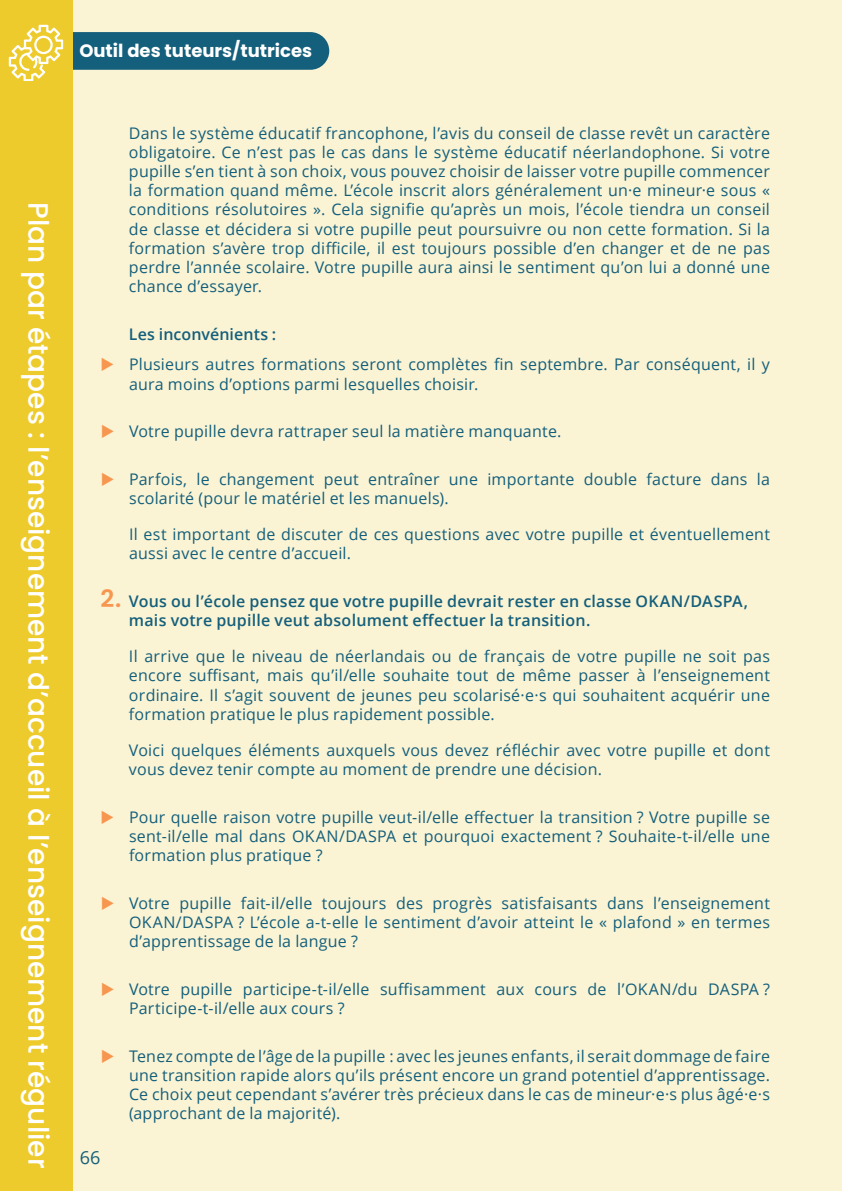
<style>
.page{position:relative;width:842px;height:1191px;background:#faf3d4}
.page>*{position:absolute;margin:0;border:0;box-sizing:border-box;transform-origin:0 0}
.t1{font:500 28px "Poppins";color:#fff}
.t2{font:700 18px "Poppins";color:#fff}
.t3{font:18px "Open Sans";color:#145f7b}
.t4{font:16px/19.2px "Open Sans";letter-spacing:.015em;color:#145f7b;text-align:justify}
.t5{font:600 16px/19.2px "Open Sans";letter-spacing:.015em;color:#145f7b}
.s1{color:#f7964f}
.s2{font-family:"Poppins";font-size:24px;color:#f7964f}
</style>
<div class="page">
<div style="left:23px;top:32px;width:306px;height:38px;background:#145f7b;border-radius:19px"></div>
<div style="left:0;top:0;width:72px;height:1191px;background:#eecb2c"></div>
<svg style="left:9px;top:25px;width:54px;height:56px"></svg>
<p class="t1" style="left:54px;top:202px;width:967px;rotate:90deg">Plan par étapes : l’enseignement d’accueil à l’enseignement régulier</p>
<p class="t2" style="left:79px;top:40px;width:234px">Outil des tuteurs/tutrices</p>
<p class="t4" style="left:129px;top:123px;width:642px">Dans le système éducatif francophone, l’avis du conseil de classe revêt un caractère obligatoire. Ce n’est pas le cas dans le système éducatif néerlandophone. Si votre pupille s’en tient à son choix, vous pouvez choisir de laisser votre pupille commencer la formation quand même. L’école inscrit alors généralement un·e mineur·e sous « conditions résolutoires ». Cela signifie qu’après un mois, l’école tiendra un conseil de classe et décidera si votre pupille peut poursuivre ou non cette formation. Si la formation s’avère trop difficile, il est toujours possible d’en changer et de ne pas perdre l’année scolaire. Votre pupille aura ainsi le sentiment qu’on lui a donné une chance d’essayer.</p>
<p class="t5" style="left:129px;top:324px;width:149px">Les inconvénients :</p>
<p class="t4" style="left:129px;top:354px;width:642px;text-indent:-28px"><span class="s1">◆</span> Plusieurs autres formations seront complètes fin septembre. Par conséquent, il y aura moins d’options parmi lesquelles choisir.</p>
<p class="t4" style="left:101px;top:421px;width:462px"><span class="s1">◆</span> Votre pupille devra rattraper seul la matière manquante.</p>
<p class="t4" style="left:129px;top:469px;width:642px;text-indent:-28px"><span class="s1">◆</span> Parfois, le changement peut entraîner une importante double facture dans la scolarité (pour le matériel et les manuels).</p>
<p class="t4" style="left:129px;top:524px;width:642px">Il est important de discuter de ces questions avec votre pupille et éventuellement aussi avec le centre d’accueil.</p>
<p class="t5" style="left:129px;top:591px;width:620px;text-indent:-28px"><span class="s2">2.</span> Vous ou l’école pensez que votre pupille devrait rester en classe OKAN/DASPA, mais votre pupille veut absolument effectuer la transition.</p>
<p class="t4" style="left:129px;top:646px;width:642px">Il arrive que le niveau de néerlandais ou de français de votre pupille ne soit pas encore suffisant, mais qu’il/elle souhaite tout de même passer à l’enseignement ordinaire. Il s’agit souvent de jeunes peu scolarisé·e·s qui souhaitent acquérir une formation pratique le plus rapidement possible.</p>
<p class="t4" style="left:129px;top:740px;width:642px">Voici quelques éléments auxquels vous devez réfléchir avec votre pupille et dont vous devez tenir compte au moment de prendre une décision.</p>
<p class="t4" style="left:129px;top:807px;width:642px;text-indent:-28px"><span class="s1">◆</span> Pour quelle raison votre pupille veut-il/elle effectuer la transition ? Votre pupille se sent-il/elle mal dans OKAN/DASPA et pourquoi exactement ? Souhaite-t-il/elle une formation plus pratique ?</p>
<p class="t4" style="left:129px;top:893px;width:642px;text-indent:-28px"><span class="s1">◆</span> Votre pupille fait-il/elle toujours des progrès satisfaisants dans l’enseignement OKAN/DASPA ? L’école a-t-elle le sentiment d’avoir atteint le « plafond » en termes d’apprentissage de la langue ?</p>
<p class="t4" style="left:129px;top:979px;width:642px;text-indent:-28px"><span class="s1">◆</span> Votre pupille participe-t-il/elle suffisamment aux cours de l’OKAN/du DASPA ?<br>Participe-t-il/elle aux cours ?</p>
<p class="t4" style="left:129px;top:1045px;width:642px;text-indent:-28px"><span class="s1">◆</span> Tenez compte de l’âge de la pupille : avec les jeunes enfants, il serait dommage de faire une transition rapide alors qu’ils présent encore un grand potentiel d’apprentissage.<br>Ce choix peut cependant s’avérer très précieux dans le cas de mineur·e·s plus âgé·e·s (approchant de la majorité).</p>
<p class="t3" style="left:80px;top:1145px;width:22px">66</p>
</div>
